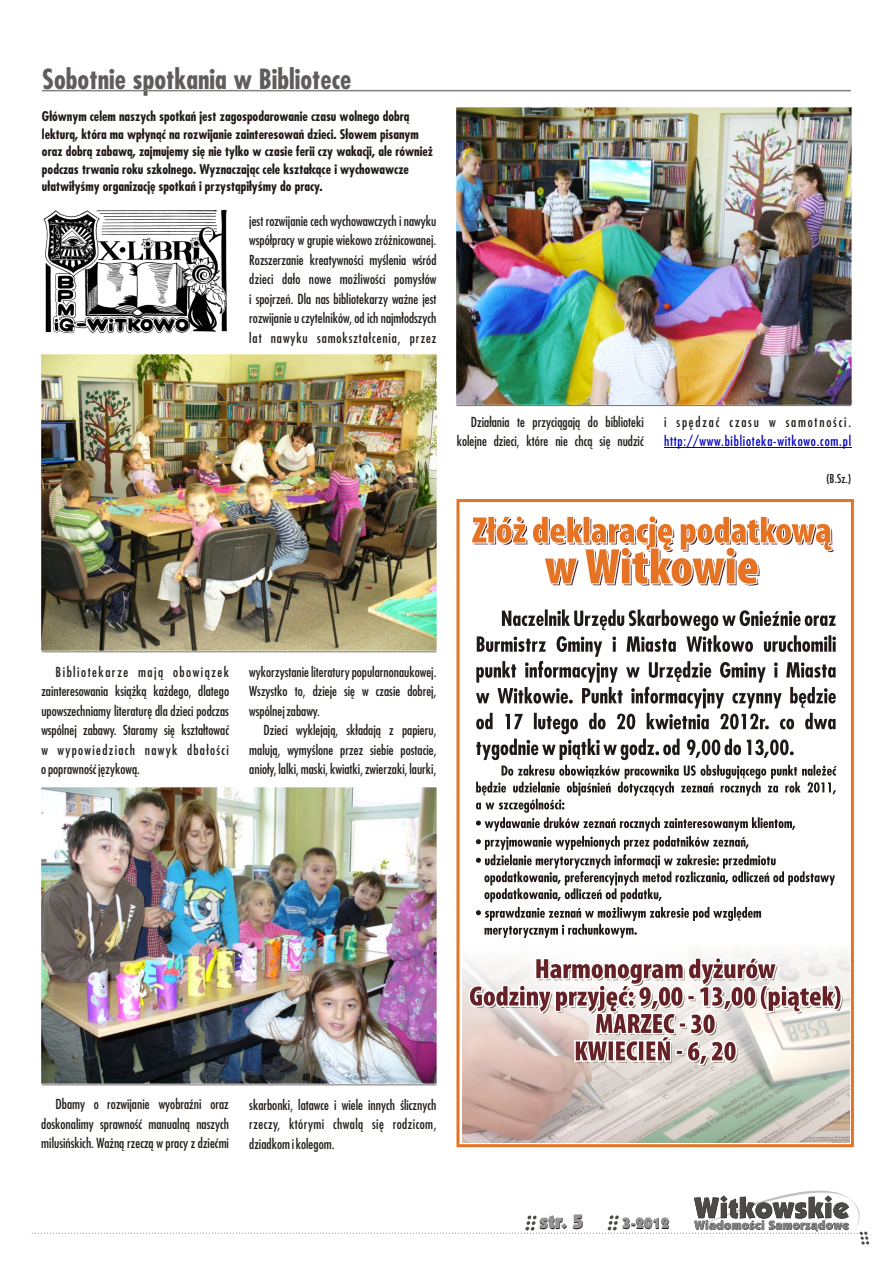
<style>
.page{position:relative;width:893px;height:1263px;background:#fff}
.page>*{position:absolute;margin:0;border:0;box-sizing:border-box;transform-origin:0 0}
.t1{font:700 27px "Fujiyama";color:#615c5c}
.t2{font:900 19.5px "Kabel IT Cby BT";color:#1f1a17}
.t3{font:900 15px "Kabel IT Cby BT";color:#1f1a17}
.t4{font:13.5px/19.5px "Fujiyama";color:#1f1a17;text-align:justify}
.t5{font:13.5px "Fujiyama";letter-spacing:.055em;color:#0000c4}
.t6{font:13.5px "Fujiyama";letter-spacing:.13em;color:#1f1a17}
.t7{font:700 13.05px/17.4px "Fujiyama";color:#1f1a17}
.t8{font:12px "Fujiyama";color:#1f1a17}
</style>
<div class="page">
<svg style="left:31px;top:1190px;width:838px;height:54px"></svg>
<hr style="left:42px;top:90px;width:809px;height:1px;background:#828282">
<hr style="left:664px;top:447px;width:187px;height:1px;background:#0000c4">
<div style="left:456px;top:499px;width:398px;height:648px;border:3px solid #e67324"></div>
<img style="left:462px;top:953px;width:388px;height:189px">
<svg style="left:470px;top:499px;width:364px;height:87px"></svg>
<svg style="left:573px;top:953px;width:270px;height:167px;background:#c9c9c0"></svg>
<svg style="left:466px;top:609px;width:376px;height:457px"></svg>
<img style="left:456px;top:108px;width:395px;height:296px">
<img style="left:42px;top:355px;width:395px;height:296px">
<img style="left:42px;top:787px;width:395px;height:297px">
<img style="left:43px;top:209px;width:184px;height:125px">
<hr style="left:42px;top:651px;width:394px;height:1px;background:#737070">
<hr style="left:42px;top:1084px;width:394px;height:1px;background:#737070">
<hr style="left:457px;top:405px;width:394px;height:1px;background:#737070">
<h1 class="t1" style="left:42px;top:69px;width:311px">Sobotnie spotkania w Bibliotece</h1>
<p class="t7" style="left:42px;top:109px;width:393px">Głównym celem naszych spotkań jest zagospodarowanie czasu wolnego dobrą lekturą, która ma wpłynąć na rozwijanie zainteresowań dzieci. Słowem pisanym oraz dobrą zabawą, zajmujemy się nie tylko w czasie ferii czy wakacji, ale również podczas trwania roku szkolnego. Wyznaczając cele kształcące i wychowawcze ułatwiłyśmy organizację spotkań i przystąpiłyśmy do pracy.</p>
<p class="t4" style="left:249px;top:212px;width:189px">jest rozwijanie cech wychowawczych i nawyku współpracy w grupie wiekowo zróżnicowanej.<br>Rozszerzanie kreatywności myślenia wśród dzieci dało nowe możliwości pomysłów i spojrzeń. Dla nas bibliotekarzy ważne jest rozwijanie u czytelników, od ich najmłodszych lat nawyku samokształcenia, przez</p>
<p class="t4" style="left:457px;top:413px;width:189px;text-align:right">Działania te przyciągają do biblioteki kolejne dzieci, które nie chcą się nudzić</p>
<p class="t6" style="left:664px;top:416px;width:189px">i spędzać czasu w samotności.</p>
<p class="t8" style="left:826px;top:474px;width:26px">(B.Sz.)</p>
<p class="t5" style="left:664px;top:435px;width:189px">http://www.biblioteka-witkowo.com.pl</p>
<p class="t4" style="left:41px;top:663px;width:189px;text-indent:14px">Bibliotekarze mają obowiązek zainteresowania książką każdego, dlatego upowszechniamy literaturę dla dzieci podczas wspólnej zabawy. Staramy się kształtować w wypowiedziach nawyk dbałości opoprawność językową.</p>
<p class="t4" style="left:249px;top:663px;width:189px">wykorzystanie literatury popularnonaukowej.<br>Wszystko to, dzieje się w czasie dobrej, wspólnej zabawy.</p>
<p class="t4" style="left:249px;top:721px;width:189px;text-indent:14px">Dzieci wyklejają, składają z papieru, malują, wymyślone przez siebie postacie, anioły, lalki, maski, kwiatki, zwierzaki, laurki,</p>
<p class="t4" style="left:41px;top:1095px;width:189px;text-indent:14px">Dbamy o rozwijanie wyobraźni oraz doskonalimy sprawność manualną naszych milusińskich. Ważną rzeczą w pracy z dziećmi</p>
<p class="t4" style="left:249px;top:1096px;width:189px">skarbonki, latawce i wiele innych ślicznych rzeczy, którymi chwalą się rodzicom, dziadkom i kolegom.</p>
<h2 class="t2" style="left:540px;top:1214px;width:46px">str. 5</h2>
<p class="t3" style="left:622px;top:1218px;width:49px">3-2012</p>
</div>
